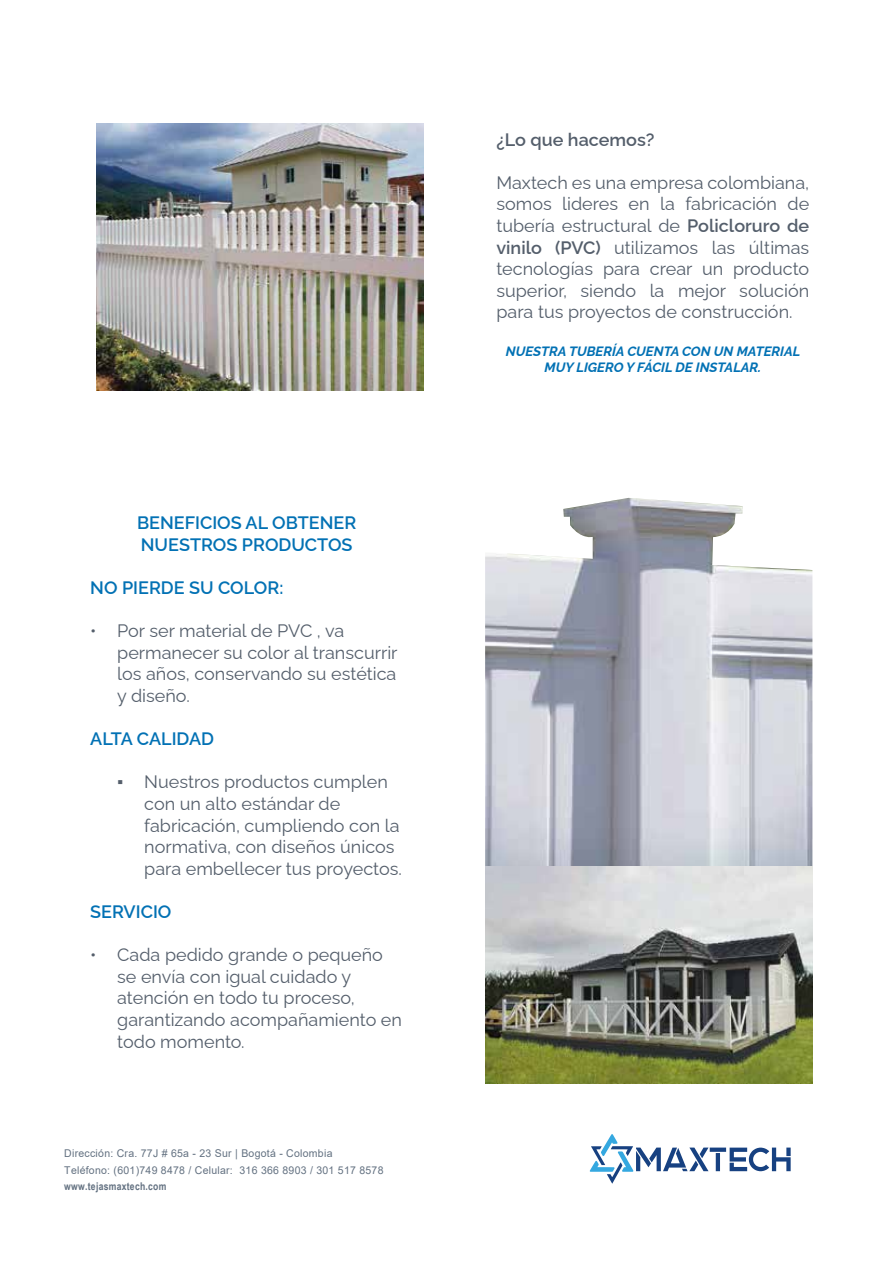
<style>
.page{position:relative;width:893px;height:1263px;background:#fff}
.page>*{position:absolute;margin:0;border:0;box-sizing:border-box;transform-origin:0 0}
.t1{font:18px/21.6px "Raleway";color:#545e6b}
.t2{font:600 18px/21.6px "Raleway";color:#0271b4}
.t3{font:600 18px "Raleway";color:#545e6b}
.t4{font:italic 700 13.5px/16.2px "Raleway";color:#0271b4;text-align:center}
.t5{font:10.65px/16.5px "Arial";letter-spacing:.025em;color:#637181}
.t6{font:700 10.65px "Arial Narrow";letter-spacing:.025em;color:#637181}
.s1{font-family:"Times New Roman"}
.s2{font-weight:600}
</style>
<div class="page">
<img style="left:96px;top:124px;width:328px;height:267px">
<img style="left:485px;top:498px;width:327px;height:369px">
<img style="left:485px;top:867px;width:327px;height:216px">
<svg style="left:590px;top:1134px;width:118px;height:50px"></svg>
<hr style="left:716px;top:1153px;width:4px;height:18px;background:#174181">
<div style="left:710px;top:1147px;width:16px;height:5px;background:#174181"></div>
<svg style="left:730px;top:1147px;width:61px;height:24px"></svg>
<p class="t2" style="left:137px;top:510px;width:221px">BENEFICIOS AL OBTENER<br>NUESTROS PRODUCTOS</p>
<p class="t2" style="left:90px;top:575px;width:195px">NO PIERDE SU COLOR:</p>
<p class="t1" style="left:117px;top:618px;width:282px;text-indent:-27px">• Por ser material de PVC , va permanecer su color al transcurrir los años, conservando su estética y diseño.</p>
<p class="t2" style="left:90px;top:726px;width:125px">ALTA CALIDAD</p>
<p class="t1" style="left:144px;top:769px;width:259px;text-indent:-27px"><span class="s1">▪</span> Nuestros productos cumplen con un alto estándar de fabricación, cumpliendo con la normativa, con diseños únicos para embellecer tus proyectos.</p>
<p class="t2" style="left:90px;top:899px;width:83px">SERVICIO</p>
<p class="t1" style="left:117px;top:942px;width:286px;text-indent:-27px">• Cada pedido grande o pequeño se envía con igual cuidado y atención en todo tu proceso, garantizando acompañamiento en todo momento.</p>
<p class="t5" style="left:64px;top:1145px;width:321px">Dirección: Cra. 77J # 65a - 23 Sur | Bogotá - Colombia<br>Teléfono: (601)749 8478 / Celular: 316 366 8903 / 301 517 8578</p>
<p class="t6" style="left:64px;top:1178px;width:104px">www.tejasmaxtech.com</p>
<p class="t3" style="left:496px;top:125px;width:160px">¿Lo que hacemos?</p>
<p class="t1" style="left:496px;top:170px;width:314px;text-align:justify">Maxtech es una empresa colombiana, somos lideres en la fabricación de tubería estructural de <span class="s2">Policloruro de vinilo (PVC)</span> utilizamos las últimas tecnologías para crear un producto superior, siendo la mejor solución para tus proyectos de construcción.</p>
<p class="t4" style="left:506px;top:342px;width:296px">NUESTRA TUBERÍA CUENTA CON UN MATERIAL<br>MUY LIGERO Y FÁCIL DE INSTALAR.</p>
</div>
